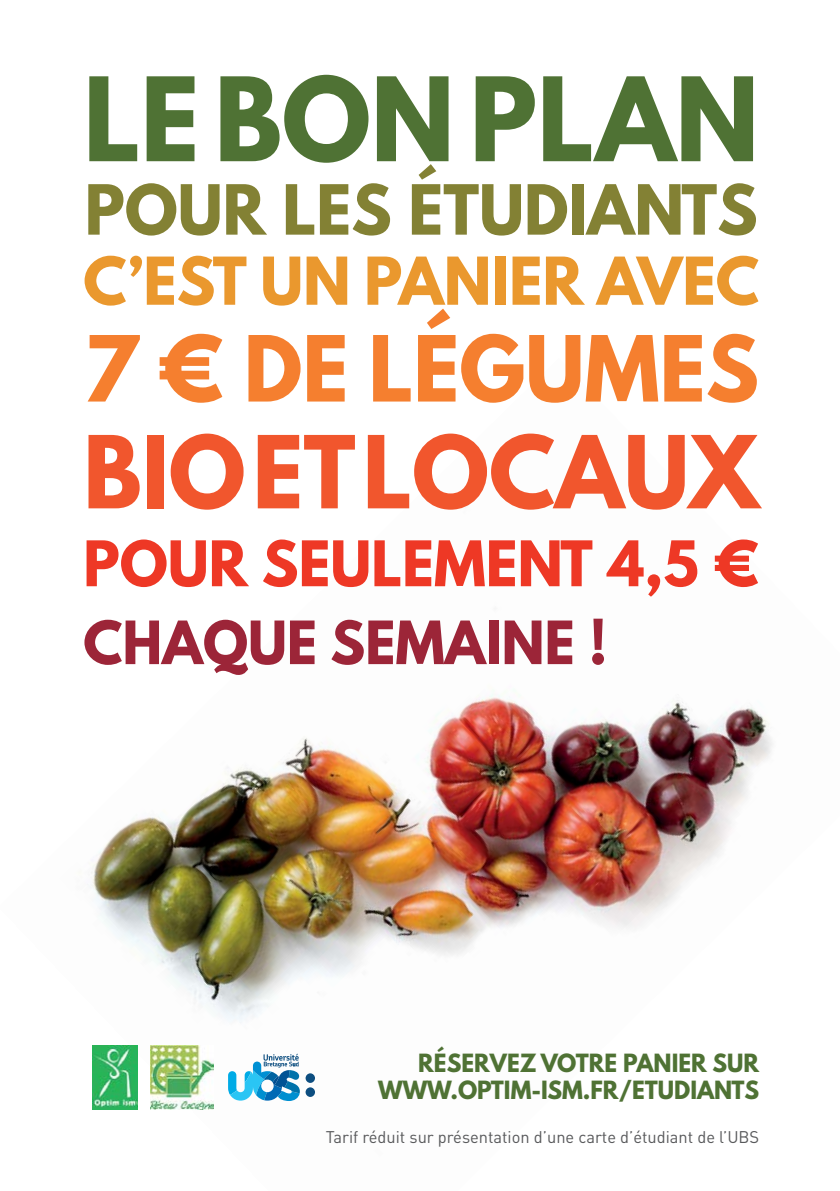
<style>
.page{position:relative;width:840px;height:1191px;background:#fff}
.page>*{position:absolute;margin:0;border:0;box-sizing:border-box;transform-origin:0 0}
.t1{font:700 102.8px "League Spartan";color:#4f7234}
.t2{font:700 89px "League Spartan";color:#f1562d}
.t3{font:700 80.6px "League Spartan";color:#f57f2f}
.t4{font:700 61.2px "League Spartan";color:#838134}
.t5{font:700 58.4px "League Spartan";color:#ea982e}
.t6{font:700 55.6px "League Spartan";color:#ee3825}
.t7{font:700 52.8px "League Spartan";color:#9c2538}
.t8{font:700 22.2px/26.6px "League Spartan";color:#4f7234;text-align:right}
.t9{font:16.6px "DIN Pro";color:#58595b}
</style>
<div class="page">
<img style="left:89px;top:694px;width:684px;height:416px">
<div style="left:305px;top:1073px;width:10px;height:10px;background:#0d4e80;border-radius:50%"></div>
<div style="left:305px;top:1087px;width:10px;height:10px;background:#0d4e80;border-radius:50%"></div>
<svg style="left:228px;top:1053px;width:72px;height:48px"></svg>
<img style="left:92px;top:1045px;width:45px;height:64px">
<img style="left:151px;top:1045px;width:62px;height:64px">
<h1 class="t1" style="left:83px;top:39px;width:677px">LE BON PLAN</h1>
<h3 class="t4" style="left:85px;top:162px;width:674px">POUR LES ÉTUDIANTS</h3>
<h3 class="t5" style="left:83px;top:235px;width:677px">C’EST UN PANIER AVEC</h3>
<h3 class="t3" style="left:83px;top:306px;width:677px">7 € DE LÉGUMES</h3>
<h2 class="t2" style="left:83px;top:403px;width:677px">BIO ET LOCAUX</h2>
<h3 class="t6" style="left:83px;top:520px;width:677px">POUR SEULEMENT 4,5 €</h3>
<h3 class="t7" style="left:83px;top:601px;width:525px">CHAQUE SEMAINE !</h3>
<h3 class="t8" style="left:378px;top:1049px;width:382px">RÉSERVEZ VOTRE PANIER SUR<br>WWW.OPTIM-ISM.FR/ETUDIANTS</h3>
<p class="t9" style="left:325px;top:1123px;width:434px">Tarif réduit sur présentation d’une carte d’étudiant de l’UBS</p>
</div>
